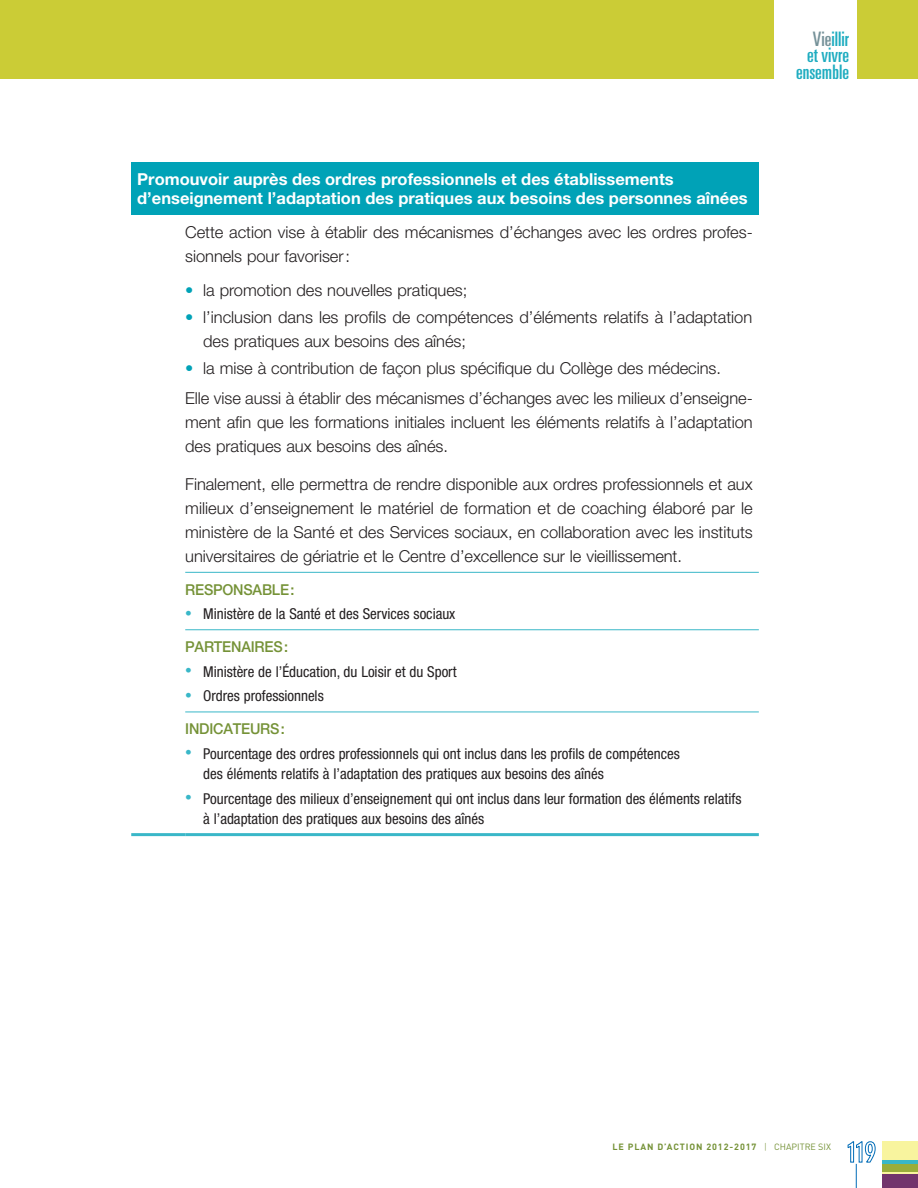
<style>
.page{position:relative;width:918px;height:1188px;background:#fff}
.page>*{position:absolute;margin:0;border:0;box-sizing:border-box;transform-origin:0 0}
.t1{font:ultra-condensed 19.95px/16.2px "Univers";color:#1eacc0;text-align:right}
.t2{font:300 16.5px/24px "Helvetica Neue";letter-spacing:-.005em;color:#231f20}
.t3{font:700 16.5px/18.5px "Helvetica Neue";color:#fff}
.t4{font:condensed 15px/32.7px "Helvetica Neue";color:#231f20}
.t5{font:500 15px "Helvetica Neue";letter-spacing:-.015em;color:#759237;scale:.96 1}
.t6{font:700 9px "DIN";letter-spacing:.1em;color:#759237}
.s1{color:#00a2b7}
.s2{font-size:13.5px;color:#39b7c8}
.s3{font-weight:500;font-stretch:normal;color:#759237}
.s4{color:#769299}
.s5{font-weight:300}
.s6{font-weight:400}
</style>
<div class="page">
<div style="left:857px;top:0;width:61px;height:79px;background:#cbcc36"></div>
<div style="left:0;top:0;width:774px;height:79px;background:#cbcc36"></div>
<svg style="left:848px;top:1141px;width:28px;height:47px"></svg>
<div style="left:882px;top:1174px;width:36px;height:14px;background:#72346c"></div>
<hr style="left:882px;top:1172px;width:36px;height:2px;background:#f8f49e">
<div style="left:882px;top:1160px;width:36px;height:12px;background:#9aad3b"></div>
<hr style="left:882px;top:1160px;width:36px;height:4px;background:#39b7c8">
<div style="left:882px;top:1141px;width:36px;height:19px;background:#f8f49e"></div>
<div style="left:131px;top:162px;width:628px;height:52px;background:#00a2b7"></div>
<hr style="left:185px;top:629px;width:574px;height:1px;background:#39b7c8">
<hr style="left:185px;top:712px;width:574px;height:1px;background:#39b7c8">
<hr style="left:185px;top:572px;width:574px;height:1px;background:#39b7c8">
<hr style="left:131px;top:833px;width:54px;height:3px;background:#39b7c8">
<hr style="left:185px;top:833px;width:574px;height:3px;background:#39b7c8">
<p class="t3" style="left:137px;top:170px;width:612px">Promouvoir auprès des ordres professionnels et des établissements d’enseignement l’adaptation des pratiques aux besoins des personnes aînées</p>
<p class="t2" style="left:185px;top:220px;width:569px">Cette action vise à établir des mécanismes d’échanges avec les ordres profes&shy;sionnels pour favoriser :</p>
<p class="t2" style="left:185px;top:278px;width:284px"><span class="s1">•</span> la promotion des nouvelles pratiques;</p>
<p class="t2" style="left:203px;top:305px;width:551px;text-indent:-18px"><span class="s1">•</span> l’inclusion dans les profils de compétences d’éléments relatifs à l’adaptation des pratiques aux besoins des aînés;</p>
<p class="t2" style="left:185px;top:353px;width:569px;line-height:30px"><span class="s1">•</span> la mise à contribution de façon plus spécifique du Collège des médecins.<br>Elle vise aussi à établir des mécanismes d’échanges avec les milieux d’enseigne-</p>
<p class="t2" style="left:185px;top:410px;width:569px">ment afin que les formations initiales incluent les éléments relatifs à l’adaptation des pratiques aux besoins des aînés.</p>
<p class="t2" style="left:185px;top:472px;width:569px;text-align:justify">Finalement, elle permettra de rendre disponible aux ordres professionnels et aux milieux d’enseignement le matériel de formation et de coaching élaboré par le ministère de la Santé et des Services sociaux, en collaboration avec les instituts universitaires de gériatrie et le Centre d’excellence sur le vieillissement.</p>
<p class="t5" style="left:185px;top:580px;width:115px">RESPONSABLE :</p>
<p class="t4" style="left:185px;top:598px;width:272px"><span class="s2">•</span> Ministère de la Santé et des Services sociaux<br><span class="s3">PARTENAIRES :</span></p>
<p class="t4" style="left:185px;top:655px;width:273px"><span class="s2">•</span> Ministère de l’Éducation, du Loisir et du Sport</p>
<p class="t4" style="left:185px;top:680px;width:140px"><span class="s2">•</span> Ordres professionnels<br><span class="s3">INDICATEURS :</span></p>
<p class="t4" style="left:203px;top:743px;width:478px;line-height:20.2px;text-indent:-18px"><span class="s2">•</span> Pourcentage des ordres professionnels qui ont inclus dans les profils de compétences des éléments relatifs à l’adaptation des pratiques aux besoins des aînés</p>
<p class="t4" style="left:203px;top:788px;width:540px;line-height:20.2px;text-indent:-18px"><span class="s2">•</span> Pourcentage des milieux d’enseignement qui ont inclus dans leur formation des éléments relatifs à l’adaptation des pratiques aux besoins des aînés</p>
<p class="t1" style="left:796px;top:31px;width:54px"><span class="s4">Vie</span>illir<br>et vivre ensemble</p>
<p class="t6" style="left:612px;top:1141px;width:220px">LE PLAN D’ACTION 2012-2017 <span class="s5">|</span> <span class="s6">CHAPITRE SIX</span></p>
</div>
